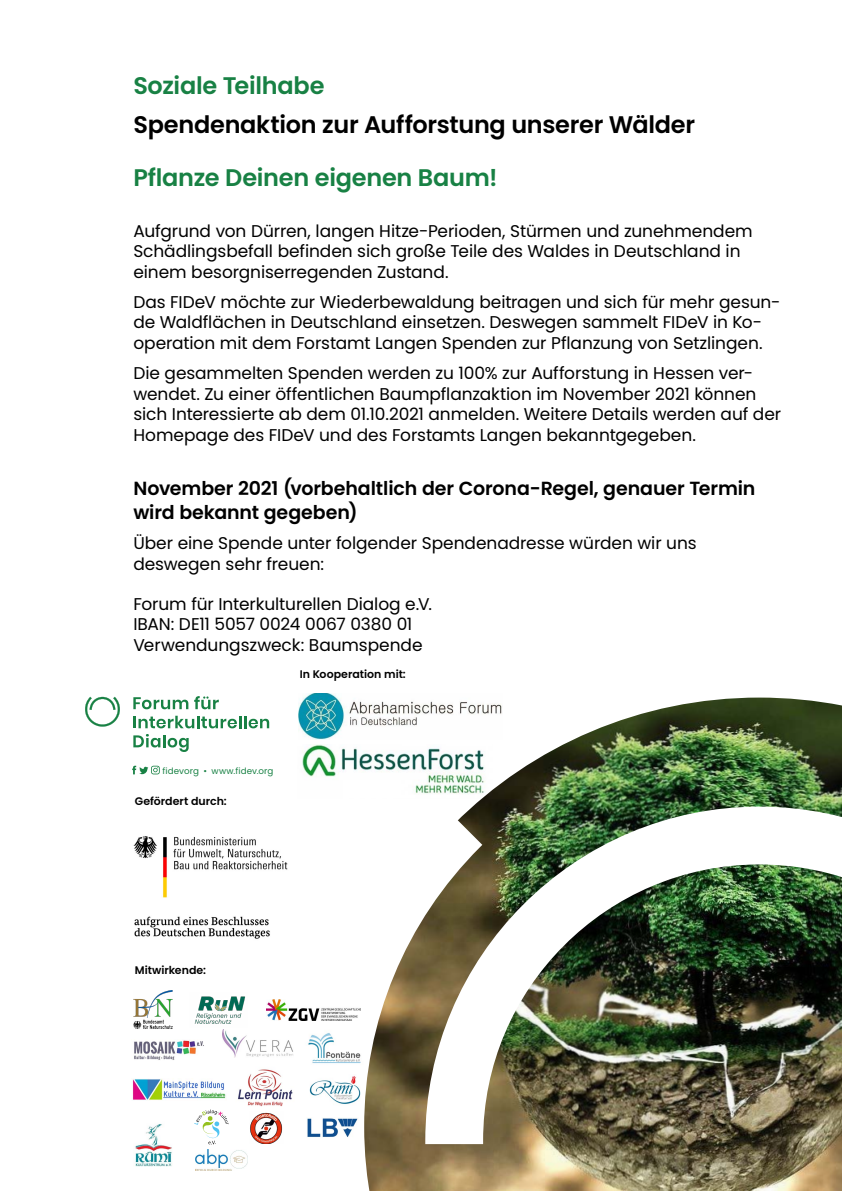
<style>
.page{position:relative;width:842px;height:1191px;background:#fff}
.page>*{position:absolute;margin:0;border:0;box-sizing:border-box;transform-origin:0 0}
.t1{font:600 24px "Poppins";letter-spacing:-.01em;color:#188144}
.t2{font:600 24px "Poppins";letter-spacing:-.01em;color:#000}
.t3{font:600 19px/24px "Poppins";letter-spacing:-.005em;color:#000}
.t4{font:17px/20.4px "Poppins";letter-spacing:-.005em;color:#000}
.t5{font:600 11px "Poppins";color:#000}
.t6{font:8.7px "Poppins";letter-spacing:.01em;color:#188144}
</style>
<div class="page">
<img style="left:302px;top:744px;width:26px;height:33px">
<img style="left:328px;top:697px;width:514px;height:107px">
<img style="left:306px;top:804px;width:536px;height:387px">
<img style="left:250px;top:1112px;width:33px;height:31px">
<svg style="left:194px;top:1109px;width:34px;height:35px"></svg>
<img style="left:196px;top:1149px;width:51px;height:21px">
<img style="left:135px;top:1124px;width:37px;height:43px">
<img style="left:222px;top:1029px;width:71px;height:28px">
<img style="left:306px;top:1117px;width:52px;height:20px">
<img style="left:132px;top:1079px;width:94px;height:21px">
<img style="left:266px;top:999px;width:95px;height:21px">
<img style="left:133px;top:990px;width:40px;height:39px">
<img style="left:134px;top:1040px;width:70px;height:20px">
<img style="left:306px;top:1074px;width:58px;height:32px">
<img style="left:306px;top:1026px;width:61px;height:43px">
<img style="left:194px;top:996px;width:51px;height:28px">
<img style="left:133px;top:826px;width:201px;height:131px">
<img style="left:238px;top:1069px;width:55px;height:38px">
<img style="left:298px;top:694px;width:204px;height:45px">
<svg style="left:85px;top:696px;width:35px;height:30px"></svg>
<svg style="left:133px;top:697px;width:55px;height:12px"></svg>
<svg style="left:194px;top:696px;width:25px;height:13px"></svg>
<svg style="left:133px;top:715px;width:136px;height:13px"></svg>
<svg style="left:133px;top:734px;width:56px;height:18px"></svg>
<svg style="left:132px;top:765px;width:28px;height:9px"></svg>
<h1 class="t1" style="left:133px;top:72px;width:193px">Soziale Teilhabe</h1>
<h1 class="t2" style="left:133px;top:110px;width:563px">Spendenaktion zur Aufforstung unserer Wälder</h1>
<h1 class="t1" style="left:133px;top:163px;width:366px">Pflanze Deinen eigenen Baum!</h1>
<p class="t4" style="left:133px;top:221px;width:621px">Aufgrund von Dürren, langen Hitze-Perioden, Stürmen und zunehmendem<br>Schädlingsbefall befinden sich große Teile des Waldes in Deutschland in einem besorgniserregenden Zustand.</p>
<p class="t4" style="left:133px;top:292px;width:649px">Das FIDeV möchte zur Wiederbewaldung beitragen und sich für mehr gesun&shy;de Waldflächen in Deutschland einsetzen. Deswegen sammelt FIDeV in Ko&shy;operation mit dem Forstamt Langen Spenden zur Pflanzung von Setzlingen.</p>
<p class="t4" style="left:133px;top:363px;width:649px">Die gesammelten Spenden werden zu 100% zur Aufforstung in Hessen ver&shy;wendet. Zu einer öffentlichen Baumpflanzaktion im November 2021 können sich Interessierte ab dem 01.10.2021 anmelden. Weitere Details werden auf der Homepage des FIDeV und des Forstamts Langen bekanntgegeben.</p>
<p class="t3" style="left:133px;top:476px;width:624px">November 2021 (vorbehaltlich der Corona-Regel, genauer Termin wird bekannt gegeben)</p>
<p class="t4" style="left:133px;top:533px;width:565px;line-height:20px">Über eine Spende unter folgender Spendenadresse würden wir uns deswegen sehr freuen:</p>
<p class="t4" style="left:133px;top:594px;width:300px">Forum für Interkulturellen Dialog e.V.<br>IBAN: DE11 5057 0024 0067 0380 01<br>Verwendungszweck: Baumspende</p>
<p class="t5" style="left:300px;top:668px;width:107px">In Kooperation mit:</p>
<p class="t6" style="left:163px;top:765px;width:112px">fidevorg • www.fidev.org</p>
<p class="t5" style="left:135px;top:795px;width:94px">Gefördert durch:</p>
<p class="t5" style="left:135px;top:963px;width:73px">Mitwirkende:</p>
</div>
